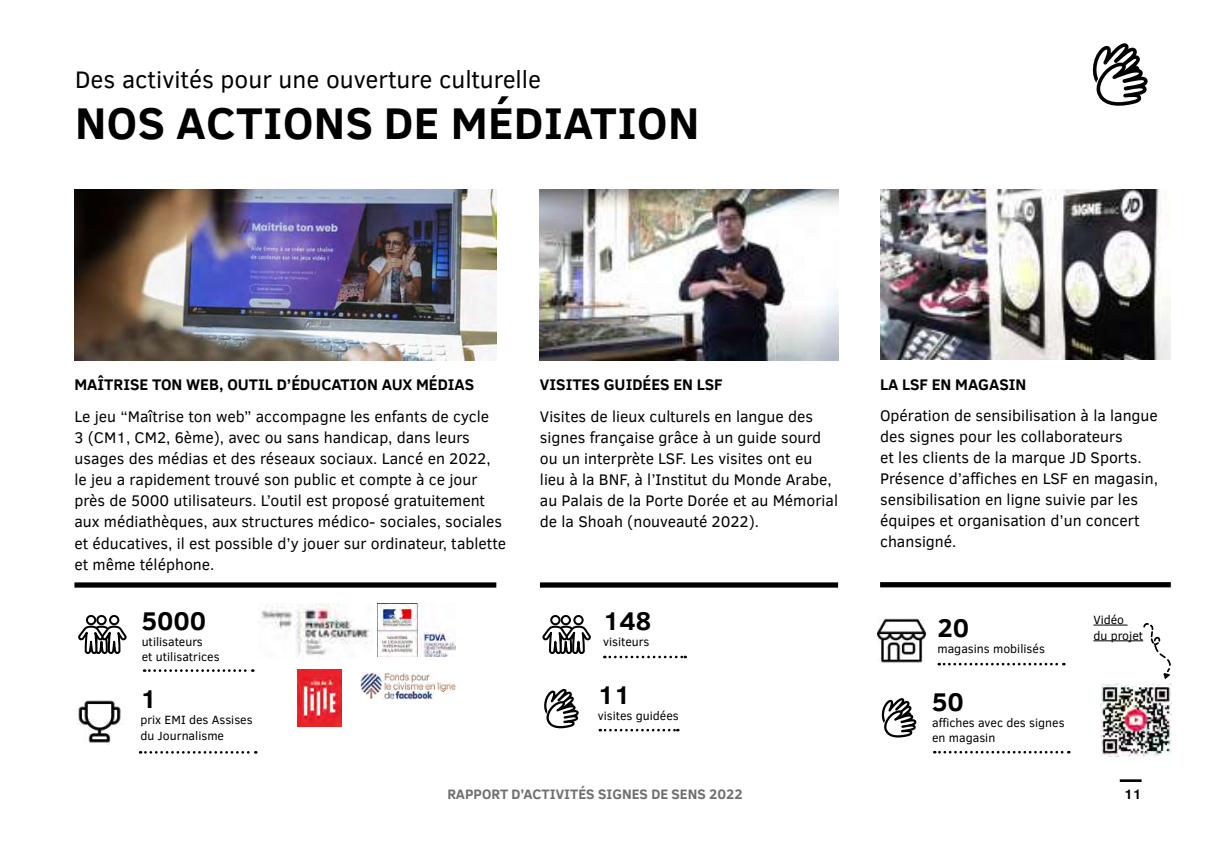
<style>
.page{position:relative;width:1221px;height:849px;background:#fff}
.page>*{position:absolute;margin:0;border:0;box-sizing:border-box;transform-origin:0 0}
.t1{font:700 45.5px "Clear Sans";letter-spacing:.01em;color:#000}
.t2{font:700 26.25px "Clear Sans";color:#000}
.t3{font:24.5px "Clear Sans";color:#000}
.t4{font:15.75px/21px "Clear Sans";color:#000}
.t5{font:700 15.75px "Clear Sans";color:#000}
.t6{font:700 14px "Clear Sans";color:#706f6f}
.t7{font:700 14px "Clear Sans";color:#000}
.t8{font:12.25px/15.8px "Clear Sans";color:#000}
</style>
<div class="page">
<hr style="left:1119px;top:779px;width:22px;height:2px;background:#000">
<svg style="left:540px;top:587px;width:52px;height:67px"></svg>
<svg style="left:604px;top:655px;width:81px;height:3px"></svg>
<img style="left:540px;top:189px;width:298px;height:171px">
<svg style="left:599px;top:728px;width:79px;height:3px"></svg>
<svg style="left:544px;top:688px;width:35px;height:41px"></svg>
<svg style="left:76px;top:587px;width:52px;height:67px"></svg>
<svg style="left:144px;top:669px;width:109px;height:2px"></svg>
<svg style="left:140px;top:751px;width:116px;height:2px"></svg>
<div style="left:74px;top:582px;width:422px;height:5px;background:#000"></div>
<svg style="left:1092px;top:43px;width:56px;height:63px"></svg>
<img style="left:377px;top:603px;width:78px;height:53px">
<img style="left:297px;top:669px;width:44px;height:57px">
<img style="left:261px;top:603px;width:109px;height:54px">
<img style="left:74px;top:189px;width:422px;height:171px">
<div style="left:540px;top:582px;width:298px;height:5px;background:#000"></div>
<svg style="left:938px;top:662px;width:126px;height:3px"></svg>
<img style="left:880px;top:189px;width:290px;height:171px">
<svg style="left:934px;top:750px;width:135px;height:3px"></svg>
<div style="left:880px;top:582px;width:290px;height:5px;background:#000"></div>
<svg style="left:881px;top:698px;width:36px;height:40px"></svg>
<img style="left:877px;top:618px;width:48px;height:45px">
<img style="left:360px;top:672px;width:95px;height:27px">
<img style="left:77px;top:699px;width:46px;height:44px">
<hr style="left:1093px;top:624px;width:34px;height:1px;background:#000">
<hr style="left:1093px;top:640px;width:50px;height:1px;background:#000">
<svg style="left:1141px;top:623px;width:30px;height:56px"></svg>
<img style="left:1100px;top:683px;width:71px;height:73px">
<h3 class="t3" style="left:75px;top:63px;width:467px">Des activités pour une ouverture culturelle</h3>
<h1 class="t1" style="left:75px;top:90px;width:625px">NOS ACTIONS DE MÉDIATION</h1>
<p class="t5" style="left:74px;top:373px;width:401px">MAÎTRISE TON WEB, OUTIL D’ÉDUCATION AUX MÉDIAS</p>
<p class="t4" style="left:74px;top:406px;width:433px">Le jeu “Maîtrise ton web” accompagne les enfants de cycle<br>3 (CM1, CM2, 6ème), avec ou sans handicap, dans leurs usages des médias et des réseaux sociaux. Lancé en 2022, le jeu a rapidement trouvé son public et compte à ce jour près de 5000 utilisateurs. L’outil est proposé gratuitement aux médiathèques, aux structures médico- sociales, sociales et éducatives, il est possible d’y jouer sur ordinateur, tablette et même téléphone.</p>
<h2 class="t2" style="left:142px;top:601px;width:66px">5000</h2>
<p class="t8" style="left:142px;top:633px;width:79px">utilisateurs<br>et utilisatrices</p>
<h2 class="t2" style="left:140px;top:679px;width:18px">1</h2>
<p class="t8" style="left:140px;top:711px;width:114px">prix EMI des Assises du Journalisme</p>
<p class="t5" style="left:540px;top:373px;width:184px">VISITES GUIDÉES EN LSF</p>
<p class="t4" style="left:540px;top:406px;width:299px">Visites de lieux culturels en langue des signes française grâce à un guide sourd ou un interprète LSF. Les visites ont eu lieu à la BNF, à l’Institut du Monde Arabe, au Palais de la Porte Dorée et au Mémorial de la Shoah (nouveauté 2022).</p>
<h2 class="t2" style="left:603px;top:601px;width:50px">148</h2>
<p class="t8" style="left:603px;top:633px;width:48px">visiteurs</p>
<h2 class="t2" style="left:597px;top:675px;width:34px">11</h2>
<p class="t8" style="left:597px;top:707px;width:82px">visites guidées</p>
<p class="t5" style="left:880px;top:373px;width:148px">LA LSF EN MAGASIN</p>
<p class="t4" style="left:880px;top:404px;width:279px">Opération de sensibilisation à la langue des signes pour les collaborateurs<br>et les clients de la marque JD Sports.<br>Présence d’affiches en LSF en magasin, sensibilisation en ligne suivie par les équipes et organisation d’un concert chansigné.</p>
<h2 class="t2" style="left:937px;top:608px;width:33px">20</h2>
<p class="t8" style="left:937px;top:640px;width:109px">magasins mobilisés</p>
<h2 class="t2" style="left:932px;top:682px;width:33px">50</h2>
<p class="t8" style="left:932px;top:714px;width:134px">affiches avec des signes en magasin</p>
<p class="t8" style="left:1093px;top:611px;width:51px">Vidéo<br>du projet</p>
<p class="t6" style="left:447px;top:784px;width:297px">RAPPORT D’ACTIVITÉS SIGNES DE SENS 2022</p>
<p class="t7" style="left:1123px;top:784px;width:19px">11</p>
</div>
